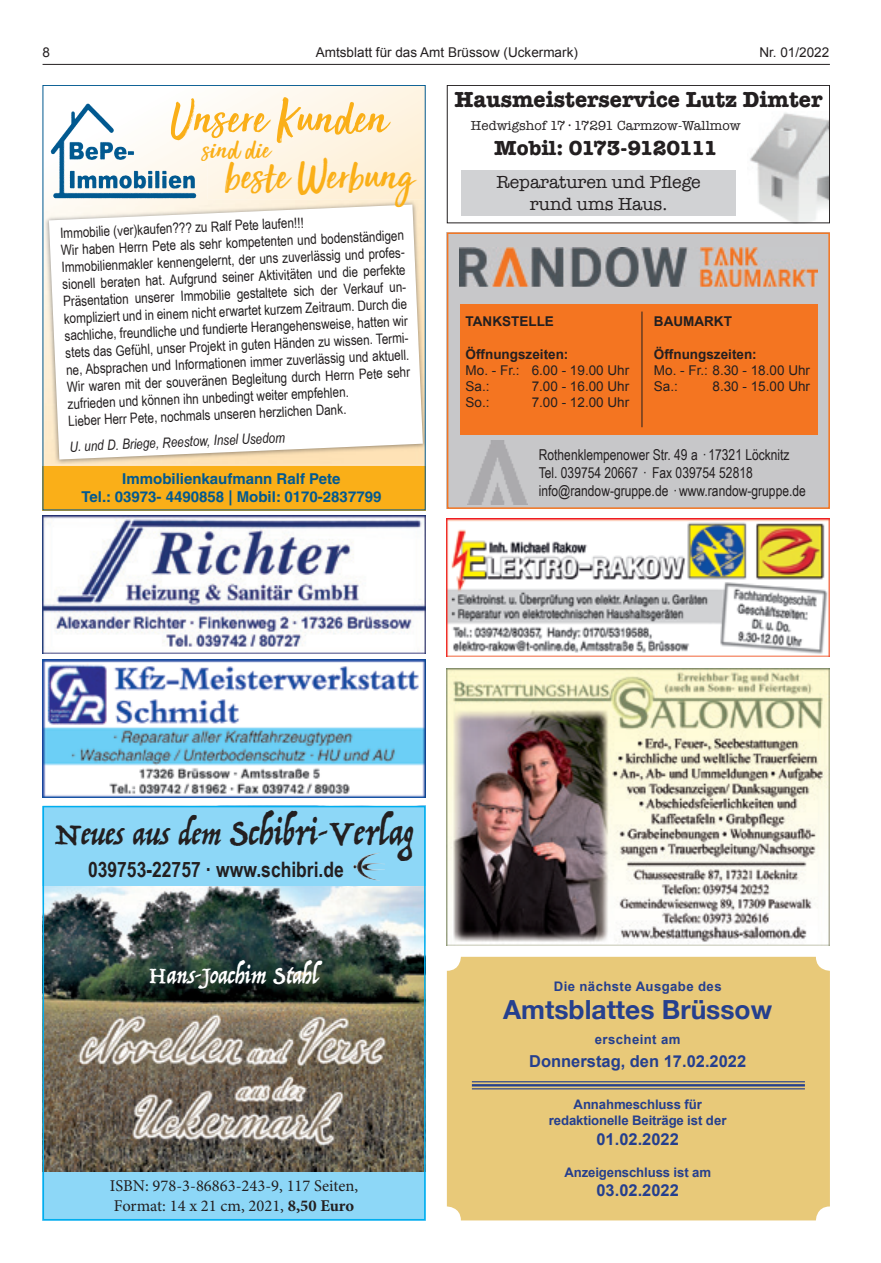
<style>
.page{position:relative;width:881px;height:1263px;background:#fff}
.page>*{position:absolute;margin:0;border:0;box-sizing:border-box;transform-origin:0 0}
.t1{font:50.55px "Sun Valley";color:#faaf18}
.t2{font:44.55px "Sun Valley";color:#faaf18}
.t3{font:37.5px "Trattatello";color:#231f20}
.t4{font:28.8px "Sun Valley";color:#faaf18}
.t5{font:700 26.4px "Helvetica Neue";color:#253f8e}
.t6{font:25.35px "Trattatello";color:#fff}
.t7{font:700 22.5px "American Typewriter";color:#231f20}
.t8{font:700 21.3px "Arial Narrow";color:#231f20}
.t9{font:700 21px "American Typewriter";letter-spacing:-.03em;color:#231f20}
.t10{font:18px/21.6px "American Typewriter";color:#231f20;text-align:center}
.t11{font:16.5px/19.8px "Minion Pro";color:#231f20}
.t12{font:700 16.5px "Arial";color:#253f8e}
.t13{font:15px/18px "Arial Narrow";color:#231f20}
.t14{font:700 15px/18px "Helvetica LT";color:#015990;text-align:center}
.t15{font:14.25px/17.1px "Arial Narrow";color:#231f20}
.t16{font:italic 14.25px "Arial Narrow";color:#231f20}
.t17{font:13.5px/16.2px "Arial";color:#231f20}
.t18{font:700 13.5px "Arial";color:#231f20}
.t19{font:13.5px "American Typewriter";color:#231f20}
.t20{font:700 13.2px/15.8px "Arial";letter-spacing:-.01em;color:#253f8e;text-align:center}
.t21{font:700 13.2px "Arial";letter-spacing:.03em;color:#253f8e}
.s1{font-size:33px}
.s2{font-weight:700}
</style>
<div class="page">
<hr style="left:43px;top:64px;width:786px;height:1px;background:#231f20">
<img style="left:446px;top:668px;width:383px;height:277px">
<img style="left:43px;top:659px;width:382px;height:139px">
<img style="left:43px;top:515px;width:382px;height:139px">
<img style="left:446px;top:518px;width:383px;height:139px">
<div style="left:461px;top:170px;width:274px;height:46px;background:#d1d2d4"></div>
<img style="left:750px;top:112px;width:77px;height:109px">
<div style="left:446px;top:85px;width:383px;height:138px;border:1px solid #231f20"></div>
<div style="left:446px;top:232px;width:383px;height:277px;background:#c7c7c9"></div>
<img style="left:467px;top:440px;width:60px;height:65px">
<img style="left:459px;top:248px;width:358px;height:39px">
<div style="left:446px;top:232px;width:383px;height:277px;border:2px solid #f47521"></div>
<div style="left:459px;top:304px;width:358px;height:130px;background:#f47521"></div>
<hr style="left:641px;top:312px;width:1px;height:115px;background:#231f20">
<svg style="left:45px;top:87px;width:378px;height:379px"></svg>
<div style="left:43px;top:466px;width:382px;height:44px;background:#faaf18"></div>
<img style="left:46px;top:96px;width:161px;height:104px">
<img style="left:45px;top:200px;width:378px;height:264px">
<img style="left:46px;top:200px;width:161px;height:5px">
<svg style="left:49px;top:205px;width:373px;height:254px"></svg>
<div style="left:446px;top:957px;width:383px;height:263px;background:#e8c979;border-radius:14px"></div>
<hr style="left:471px;top:1081px;width:333px;height:1px;background:#253f8e">
<hr style="left:471px;top:1084px;width:333px;height:2px;background:#253f8e">
<hr style="left:471px;top:1088px;width:333px;height:1px;background:#253f8e">
<img style="left:46px;top:885px;width:376px;height:286px">
<div style="left:43px;top:1171px;width:382px;height:49px;background:#8dd7f7"></div>
<div style="left:43px;top:806px;width:382px;height:79px;background:#8dd7f7"></div>
<img style="left:357px;top:853px;width:22px;height:17px">
<div style="left:43px;top:806px;width:382px;height:414px;border:2px solid #00aeef"></div>
<p class="t17" style="left:43px;top:44px;width:9px">8</p>
<p class="t17" style="left:316px;top:44px;width:263px">Amtsblatt für das Amt Brüssow (Uckermark)</p>
<p class="t17" style="left:759px;top:44px;width:71px">Nr. 01/2022</p>
<h3 class="t7" style="left:454px;top:80px;width:369px">Hausmeisterservice Lutz Dimter</h3>
<p class="t19" style="left:471px;top:115px;width:271px">Hedwigshof 17 · 17291 Carmzow-Wallmow</p>
<h3 class="t9" style="left:494px;top:130px;width:224px">Mobil: 0173-9120111</h3>
<p class="t10" style="left:496px;top:171px;width:206px">Reparaturen und Pflege rund ums Haus.</p>
<h1 class="t1" style="left:171px;top:75px;width:217px">Unsere Kunden</h1>
<h3 class="t4" style="left:202px;top:125px;width:69px">sind die</h3>
<h2 class="t2" style="left:225px;top:138px;width:189px">beste Werbung</h2>
<p class="t15" style="left:58px;top:225px;width:349px;rotate:-3deg">Immobilie (ver)kaufen??? zu Ralf Pete laufen!!!<br>Wir haben Herrn Pete als sehr kompetenten und bodenständigen Immobilienmakler kennengelernt, der uns zuverlässig und profes&shy;sionell beraten hat. Aufgrund seiner Aktivitäten und die perfekte Präsentation unserer Immobilie gestaltete sich der Verkauf un&shy;kompliziert und in einem nicht erwartet kurzem Zeitraum. Durch die sachliche, freundliche und fundierte Herangehensweise, hatten wir stets das Gefühl, unser Projekt in guten Händen zu wissen. Termi&shy;ne, Absprachen und Informationen immer zuverlässig und aktuell.<br>Wir waren mit der souveränen Begleitung durch Herrn Pete sehr zufrieden und können ihn unbedingt weiter empfehlen.<br>Lieber Herr Pete, nochmals unseren herzlichen Dank.</p>
<p class="t16" style="left:69px;top:438px;width:217px;rotate:-3deg">U. und D. Briege, Reestow, Insel Usedom</p>
<p class="t18" style="left:465px;top:313px;width:90px">TANKSTELLE</p>
<p class="t18" style="left:465px;top:345px;width:104px">Öffnungszeiten:</p>
<p class="t17" style="left:465px;top:362px;width:165px">Mo. - Fr.: 6.00 - 19.00 Uhr<br>Sa.:</p>
<p class="t18" style="left:653px;top:313px;width:79px">BAUMARKT</p>
<p class="t18" style="left:653px;top:345px;width:104px">Öffnungszeiten:</p>
<p class="t17" style="left:653px;top:362px;width:158px">Mo. - Fr.: 8.30 - 18.00 Uhr<br>Sa.:</p>
<p class="t17" style="left:531px;top:378px;width:99px">7.00 - 16.00 Uhr</p>
<p class="t17" style="left:712px;top:378px;width:99px">8.30 - 15.00 Uhr</p>
<p class="t17" style="left:465px;top:395px;width:26px">So.:</p>
<p class="t17" style="left:531px;top:395px;width:99px">7.00 - 12.00 Uhr</p>
<p class="t13" style="left:538px;top:446px;width:268px">Rothenklempenower Str. 49 a · 17321 Löcknitz<br>Tel. 039754 20667 · Fax 039754 52818 info@randow-gruppe.de · www.randow-gruppe.de</p>
<p class="t14" style="left:81px;top:469px;width:301px">Immobilienkaufmann Ralf Pete<br>Tel.: 03973- 4490858 | Mobil: 0170-2837799</p>
<h3 class="t3" style="left:55px;top:809px;width:359px"><span class="s1">Neues aus dem</span> Schibri-Verlag</h3>
<h3 class="t8" style="left:88px;top:853px;width:257px">039753-22757 · www.schibri.de</h3>
<h3 class="t6" style="left:149px;top:959px;width:171px">Hans-Joachim Stahl</h3>
<p class="t11" style="left:110px;top:1176px;width:250px">ISBN: 978-3-86863-243-9, 117 Seiten,<br>Format: 14 x 21 cm, 2021, <span class="s2">8,50 Euro</span></p>
<p class="t21" style="left:553px;top:977px;width:169px">Die nächste Ausgabe des</p>
<h3 class="t5" style="left:503px;top:993px;width:270px">Amtsblattes Brüssow</h3>
<p class="t21" style="left:594px;top:1031px;width:87px">erscheint am</p>
<p class="t12" style="left:529px;top:1050px;width:218px">Donnerstag, den 17.02.2022</p>
<p class="t20" style="left:548px;top:1097px;width:179px">Annahmeschluss für redaktionelle Beiträge ist der</p>
<p class="t12" style="left:596px;top:1128px;width:84px">01.02.2022</p>
<p class="t20" style="left:564px;top:1164px;width:148px">Anzeigenschluss ist am</p>
<p class="t12" style="left:596px;top:1180px;width:84px">03.02.2022</p>
</div>
